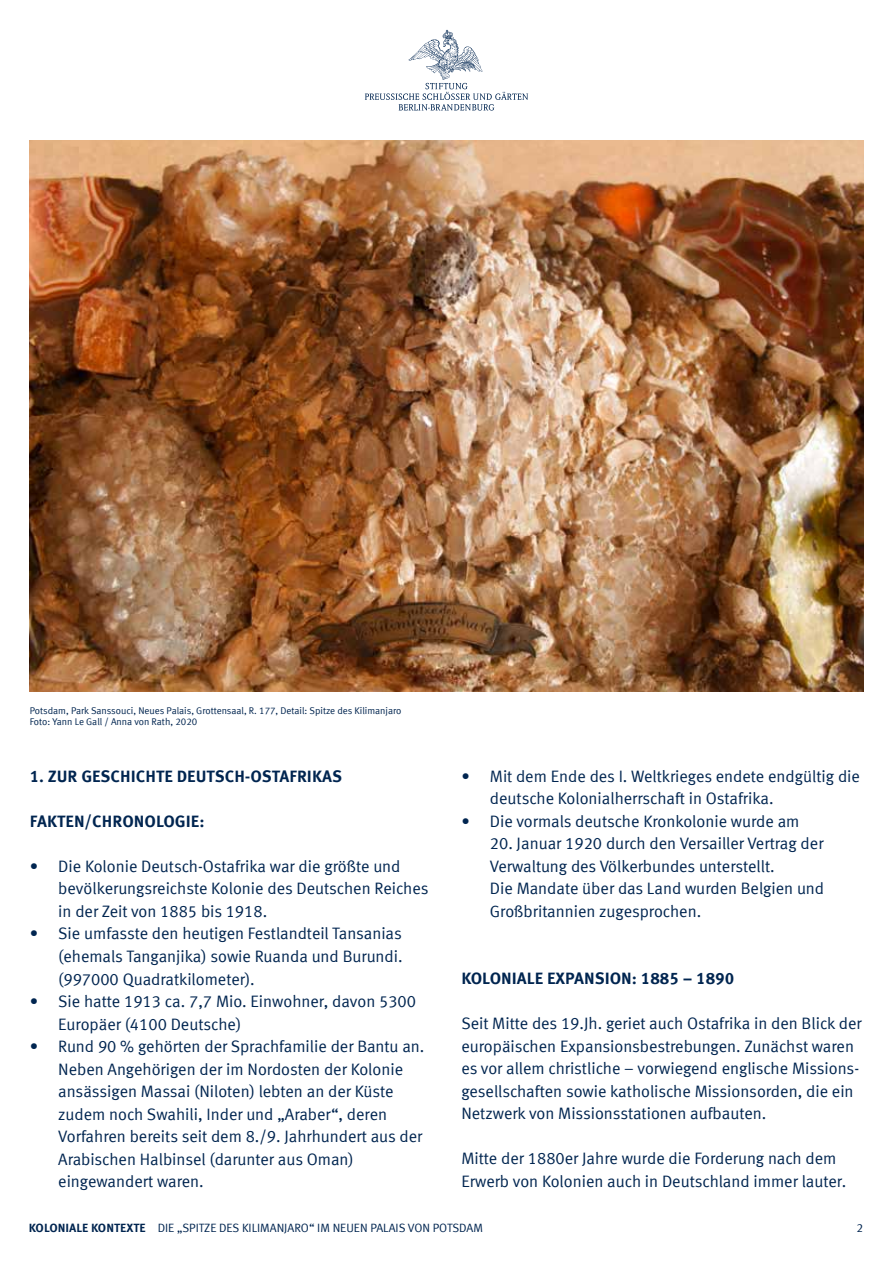
<style>
.page{position:relative;width:893px;height:1263px;background:#fff}
.page>*{position:absolute;margin:0;border:0;box-sizing:border-box;transform-origin:0 0}
.t1{font:16.5px/22.5px "Meta Corr";color:#002550}
.t2{font:700 16.5px "Meta Corr";color:#002550}
.t3{font:12px "Meta Corr";color:#002550}
.t4{font:9.75px/11.2px "Meta Corr";color:#002550}
.s1{font-weight:700}
</style>
<div class="page">
<svg style="left:365px;top:30px;width:163px;height:81px"></svg>
<img style="left:30px;top:140px;width:833px;height:552px">
<p class="t4" style="left:30px;top:705px;width:373px">Potsdam, Park Sanssouci, Neues Palais, Grottensaal, R. 177, Detail: Spitze des Kilimanjaro<br>Foto: Yann Le Gall / Anna von Rath, 2020</p>
<p class="t2" style="left:30px;top:766px;width:314px">1. ZUR GESCHICHTE DEUTSCH-OSTAFRIKAS</p>
<p class="t2" style="left:30px;top:811px;width:176px">FAKTEN/CHRONOLOGIE:</p>
<p class="t1" style="left:58px;top:855px;width:372px;text-indent:-28px">• Die Kolonie Deutsch-Ostafrika war die größte und bevölkerungsreichste Kolonie des Deutschen Reiches in der Zeit von 1885 bis 1918.</p>
<p class="t1" style="left:58px;top:922px;width:346px;text-align:justify;text-indent:-28px">• Sie umfasste den heutigen Festlandteil Tansanias (ehemals Tanganjika) sowie Ruanda und Burundi. (997000 Quadratkilometer).</p>
<p class="t1" style="left:58px;top:990px;width:359px;text-indent:-28px">• Sie hatte 1913 ca. 7,7 Mio. Einwohner, davon 5300<br>Europäer (4100 Deutsche)</p>
<p class="t1" style="left:58px;top:1035px;width:368px;text-indent:-28px">• Rund 90 % gehörten der Sprachfamilie der Bantu an.<br>Neben Angehörigen der im Nordosten der Kolonie ansässigen Massai (Niloten) lebten an der Küste zudem noch Swahili, Inder und „Araber“, deren Vorfahren bereits seit dem 8./9. Jahrhundert aus der Arabischen Halbinsel (darunter aus Oman) eingewandert waren.</p>
<p class="t1" style="left:490px;top:765px;width:372px;text-indent:-28px">• Mit dem Ende des I. Weltkrieges endete endgültig die deutsche Kolonialherrschaft in Ostafrika.</p>
<p class="t1" style="left:461px;top:810px;width:340px">• Die vormals deutsche Kronkolonie wurde am</p>
<p class="t1" style="left:490px;top:832px;width:336px">20. Januar 1920 durch den Versailler Vertrag der Verwaltung des Völkerbundes unterstellt.<br>Die Mandate über das Land wurden Belgien und Großbritannien zugesprochen.</p>
<p class="t2" style="left:461px;top:969px;width:275px">KOLONIALE EXPANSION: 1885 – 1890</p>
<p class="t1" style="left:461px;top:1012px;width:402px">Seit Mitte des 19.Jh. geriet auch Ostafrika in den Blick der europäischen Expansionsbestrebungen. Zunächst waren es vor allem christliche – vorwiegend englische Missions&shy;gesellschaften sowie katholische Missionsorden, die ein Netzwerk von Missionsstationen aufbauten.</p>
<p class="t1" style="left:461px;top:1147px;width:386px">Mitte der 1880er Jahre wurde die Forderung nach dem<br>Erwerb von Kolonien auch in Deutschland immer lauter.</p>
<p class="t3" style="left:29px;top:1221px;width:456px"><span class="s1">KOLONIALE KONTEXTE</span> DIE „SPITZE DES KILIMANJARO“ IM NEUEN PALAIS VON POTSDAM</p>
<p class="t3" style="left:856px;top:1221px;width:8px">2</p>
</div>
